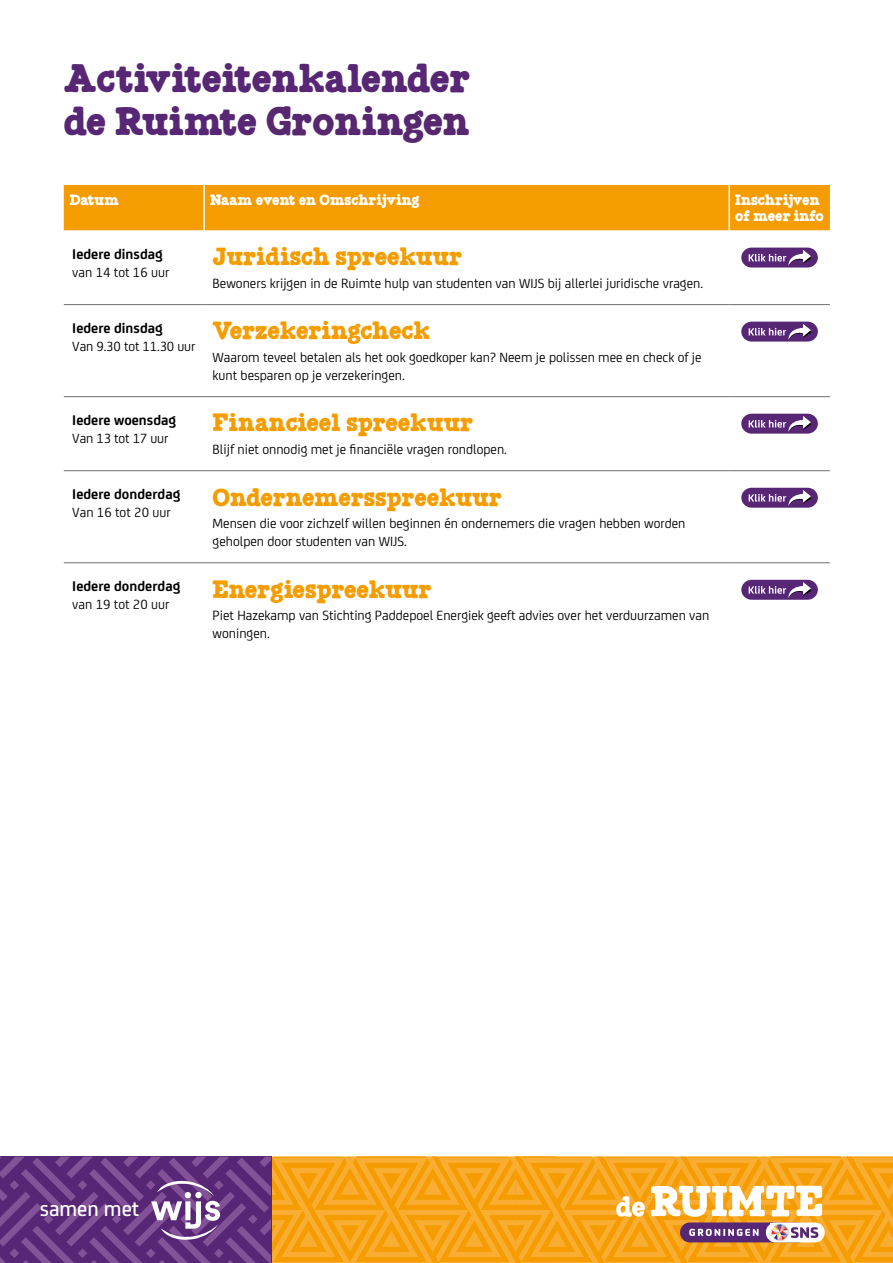
<style>
.page{position:relative;width:893px;height:1263px;background:#fff}
.page>*{position:absolute;margin:0;border:0;box-sizing:border-box;transform-origin:0 0}
.t1{font:700 36px/43.2px "Munky";color:#572674}
.t2{font:700 22.5px "Munky";color:#f59c00}
.t3{font:500 22.05px "FS Joey";color:#fff}
.t4{font:700 15px "FS Joey";color:#000}
.t5{font:14.25px/18px "FS Joey";color:#000}
.t6{font:700 13.5px/16.2px "Munky";color:#fff}
.s1{color:#572770}
</style>
<div class="page">
<svg style="left:0;top:1157px;width:893px;height:106px;background:#ca8747"></svg>
<div style="left:64px;top:185px;width:766px;height:46px;background:#f59c00"></div>
<svg style="left:64px;top:247px;width:766px;height:352px"></svg>
<hr style="left:203px;top:185px;width:2px;height:46px;background:#fff">
<hr style="left:728px;top:185px;width:2px;height:46px;background:#fff">
<hr style="left:203px;top:231px;width:2px;height:73px;background:#fff">
<hr style="left:203px;top:305px;width:2px;height:91px;background:#fff">
<hr style="left:203px;top:397px;width:2px;height:73px;background:#fff">
<hr style="left:203px;top:471px;width:2px;height:91px;background:#fff">
<hr style="left:203px;top:563px;width:2px;height:92px;background:#fff">
<hr style="left:64px;top:304px;width:140px;height:1px;background:#706f6f">
<hr style="left:204px;top:304px;width:525px;height:1px;background:#706f6f">
<hr style="left:729px;top:304px;width:101px;height:1px;background:#706f6f">
<hr style="left:64px;top:396px;width:140px;height:1px;background:#706f6f">
<hr style="left:204px;top:396px;width:525px;height:1px;background:#706f6f">
<hr style="left:729px;top:396px;width:101px;height:1px;background:#706f6f">
<hr style="left:64px;top:470px;width:140px;height:1px;background:#706f6f">
<hr style="left:204px;top:470px;width:525px;height:1px;background:#706f6f">
<hr style="left:64px;top:562px;width:140px;height:1px;background:#706f6f">
<hr style="left:204px;top:562px;width:525px;height:1px;background:#706f6f">
<hr style="left:729px;top:562px;width:101px;height:1px;background:#706f6f">
<hr style="left:729px;top:470px;width:101px;height:1px;background:#706f6f">
<div style="left:741px;top:248px;width:77px;height:19px;background:#572674;border-radius:10px"></div>
<svg style="left:749px;top:250px;width:62px;height:16px"></svg>
<div style="left:741px;top:322px;width:77px;height:20px;background:#572674;border-radius:10px"></div>
<svg style="left:749px;top:324px;width:62px;height:16px"></svg>
<div style="left:741px;top:414px;width:77px;height:20px;background:#572674;border-radius:10px"></div>
<svg style="left:749px;top:416px;width:62px;height:16px"></svg>
<div style="left:741px;top:488px;width:77px;height:20px;background:#572674;border-radius:10px"></div>
<svg style="left:749px;top:490px;width:62px;height:16px"></svg>
<div style="left:741px;top:580px;width:77px;height:20px;background:#572674;border-radius:10px"></div>
<svg style="left:749px;top:582px;width:62px;height:16px"></svg>
<h1 class="t1" style="left:64px;top:57px;width:408px">Activiteitenkalender de Ruimte <span class="s1">Groningen</span></h1>
<p class="t6" style="left:70px;top:192px;width:51px">Datum</p>
<p class="t6" style="left:210px;top:192px;width:211px">Naam event en Omschrijving</p>
<p class="t6" style="left:735px;top:192px;width:90px">Inschrijven of meer info</p>
<p class="t4" style="left:72px;top:243px;width:92px">Iedere dinsdag</p>
<p class="t5" style="left:72px;top:262px;width:99px">van 14 tot 16 uur</p>
<h2 class="t2" style="left:213px;top:241px;width:251px">Juridisch spreekuur</h2>
<p class="t5" style="left:213px;top:273px;width:492px">Bewoners krijgen in de Ruimte hulp van studenten van WIJS bij allerlei juridische vragen.</p>
<p class="t4" style="left:72px;top:317px;width:92px">Iedere dinsdag</p>
<p class="t5" style="left:72px;top:336px;width:125px">Van 9.30 tot 11.30 uur</p>
<h2 class="t2" style="left:213px;top:315px;width:219px">Verzekeringcheck</h2>
<p class="t5" style="left:213px;top:347px;width:491px">Waarom teveel betalen als het ook goedkoper kan? Neem je polissen mee en check of je kunt besparen op je verzekeringen.</p>
<p class="t4" style="left:72px;top:409px;width:105px">Iedere woensdag</p>
<p class="t5" style="left:72px;top:428px;width:98px">Van 13 tot 17 uur</p>
<h2 class="t2" style="left:213px;top:407px;width:262px">Financieel spreekuur</h2>
<p class="t5" style="left:213px;top:439px;width:296px">Blijf niet onnodig met je financiële vragen rondlopen.</p>
<p class="t4" style="left:72px;top:483px;width:110px">Iedere donderdag</p>
<p class="t5" style="left:72px;top:502px;width:100px">Van 16 tot 20 uur</p>
<h2 class="t2" style="left:213px;top:481px;width:291px">Ondernemersspreekuur</h2>
<p class="t5" style="left:213px;top:513px;width:474px">Mensen die voor zichzelf willen beginnen én ondernemers die vragen hebben worden geholpen door studenten van WIJS.</p>
<p class="t4" style="left:72px;top:575px;width:110px">Iedere donderdag</p>
<p class="t5" style="left:72px;top:594px;width:99px">van 19 tot 20 uur</p>
<h2 class="t2" style="left:213px;top:573px;width:221px">Energiespreekuur</h2>
<p class="t5" style="left:213px;top:605px;width:498px">Piet Hazekamp van Stichting Paddepoel Energiek geeft advies over het verduurzamen van woningen.</p>
<h3 class="t3" style="left:40px;top:1192px;width:101px">samen met</h3>
</div>
